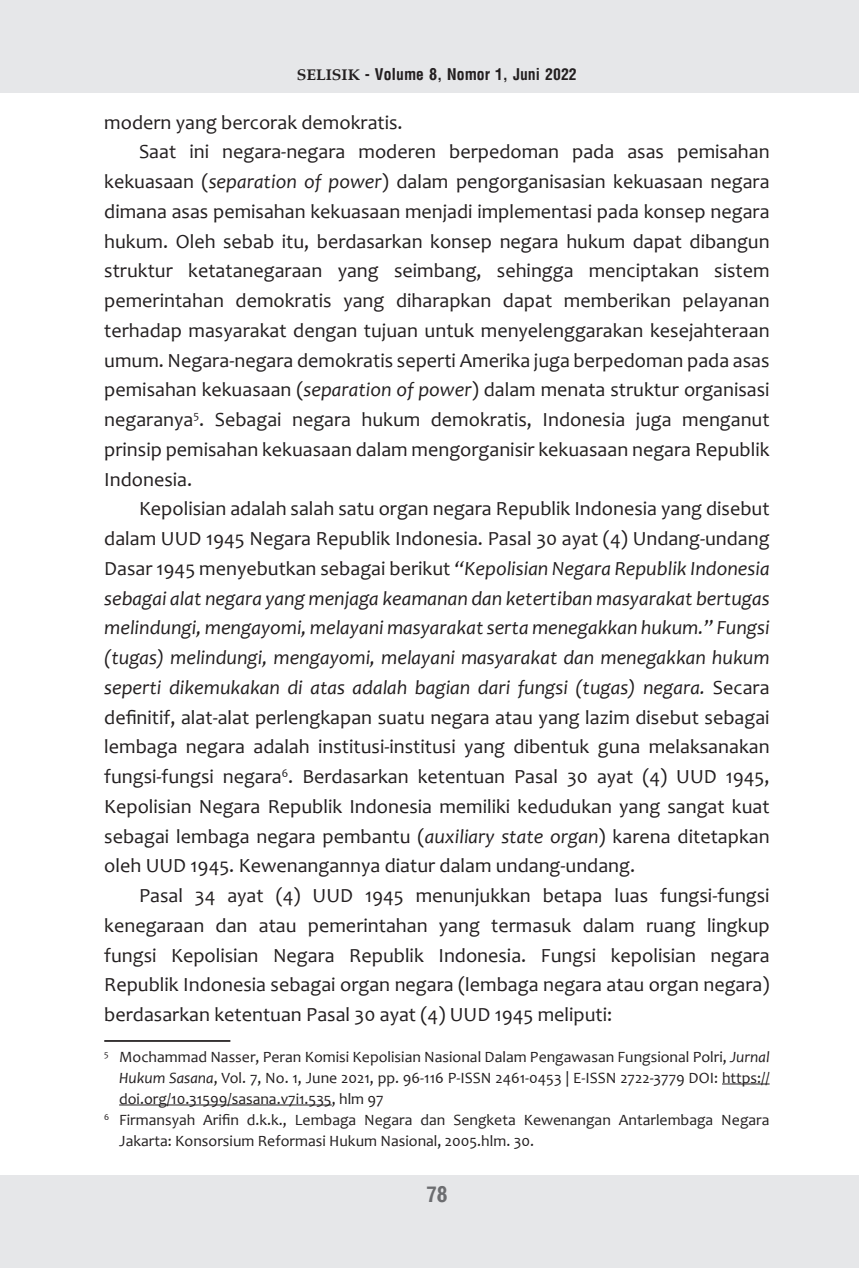
<style>
.page{position:relative;width:859px;height:1270px;background:#fff}
.page>*{position:absolute;margin:0;border:0;box-sizing:border-box;transform-origin:0 0}
.t1{font:700 21px "Arena Condensed";color:#6c6d70}
.Paragraph_1{font:20.12px/29.8px "Candara";color:#231f20;text-align:justify}
.footnote{font:20.12px "Candara";color:#231f20}
.footnote-2{font:15.75px/21px "Candara";color:#231f20;text-align:justify}
.t2{font:700 15.75px "Arena Condensed";color:#231f20}
.s1{font-family:"Book Antiqua"}
.s2{font-style:italic}
</style>
<div class="page">
<div style="left:0;top:1px;width:858px;height:92px;background:#e6e7e9"></div>
<div style="left:0;top:1176px;width:858px;height:92px;background:#e6e7e9"></div>
<hr style="left:104px;top:1040px;width:126px;height:2px;background:#231f20">
<hr style="left:721px;top:1084px;width:48px;height:1px;background:#231f20">
<hr style="left:119px;top:1105px;width:212px;height:1px;background:#231f20">
<p class="t2" style="left:297px;top:64px;width:281px"><span class="s1">SELISIK</span> - Volume 8, Nomor 1, Juni 2022</p>
<p class="footnote" style="left:104px;top:110px;width:300px">modern yang bercorak demokratis.</p>
<p class="Paragraph_1" style="left:104px;top:137px;width:666px;text-indent:35px">Saat ini negara-negara moderen berpedoman pada asas pemisahan kekuasaan (<span class="s2">separation of power</span>) dalam pengorganisasian kekuasaan negara dimana asas pemisahan kekuasaan menjadi implementasi pada konsep negara hukum. Oleh sebab itu, berdasarkan konsep negara hukum dapat dibangun struktur ketatanegaraan yang seimbang, sehingga menciptakan sistem pemerintahan demokratis yang diharapkan dapat memberikan pelayanan terhadap masyarakat dengan tujuan untuk menyelenggarakan kesejahteraan umum. Negara-negara demokratis seperti Amerika juga berpedoman pada asas pemisahan kekuasaan (<span class="s2">separation of power</span>) dalam menata struktur organisasi negaranya . Sebagai negara hukum demokratis, Indonesia juga menganut prinsip pemisahan kekuasaan dalam mengorganisir kekuasaan negara Republik Indonesia.</p>
<p class="Paragraph_1" style="left:104px;top:494px;width:666px;text-indent:35px">Kepolisian adalah salah satu organ negara Republik Indonesia yang disebut dalam UUD 1945 Negara Republik Indonesia. Pasal 30 ayat (4) Undang-undang Dasar 1945 menyebutkan sebagai berikut <span class="s2">“Kepolisian Negara Republik Indonesia sebagai alat negara yang menjaga keamanan dan ketertiban masyarakat bertugas melindungi, mengayomi, melayani masyarakat serta menegakkan hukum.” Fungsi (tugas) melindungi, mengayomi, melayani masyarakat dan menegakkan hukum seperti dikemukakan di atas adalah bagian dari fungsi (tugas) negara.</span> Secara definitif, alat-alat perlengkapan suatu negara atau yang lazim disebut sebagai lembaga negara adalah institusi-institusi yang dibentuk guna melaksanakan fungsi-fungsi negara . Berdasarkan ketentuan Pasal 30 ayat (4) UUD 1945, Kepolisian Negara Republik Indonesia memiliki kedudukan yang sangat kuat sebagai lembaga negara pembantu (<span class="s2">auxiliary state organ</span>) karena ditetapkan oleh UUD 1945. Kewenangannya diatur dalam undang-undang.</p>
<p class="Paragraph_1" style="left:104px;top:881px;width:666px;text-indent:35px">Pasal 34 ayat (4) UUD 1945 menunjukkan betapa luas fungsi-fungsi kenegaraan dan atau pemerintahan yang termasuk dalam ruang lingkup fungsi Kepolisian Negara Republik Indonesia. Fungsi kepolisian negara Republik Indonesia sebagai organ negara (lembaga negara atau organ negara) berdasarkan ketentuan Pasal 30 ayat (4) UUD 1945 meliputi:</p>
<p class="footnote-2" style="left:119px;top:1046px;width:651px">Mochammad Nasser, Peran Komisi Kepolisian Nasional Dalam Pengawasan Fungsional Polri, <span class="s2">Jurnal Hukum Sasana</span>, Vol. 7, No. 1, June 2021, pp. 96-116 P-ISSN 2461-0453 | E-ISSN 2722-3779 DOI: https:// doi.org/10.31599/sasana.v7i1.535, hlm 97</p>
<p class="footnote-2" style="left:119px;top:1109px;width:651px">Firmansyah Arifin d.k.k., Lembaga Negara dan Sengketa Kewenangan Antarlembaga Negara<br>Jakarta: Konsorsium Reformasi Hukum Nasional, 2005.hlm. 30.</p>
<p class="t1" style="left:426px;top:1182px;width:23px">78</p>
</div>
